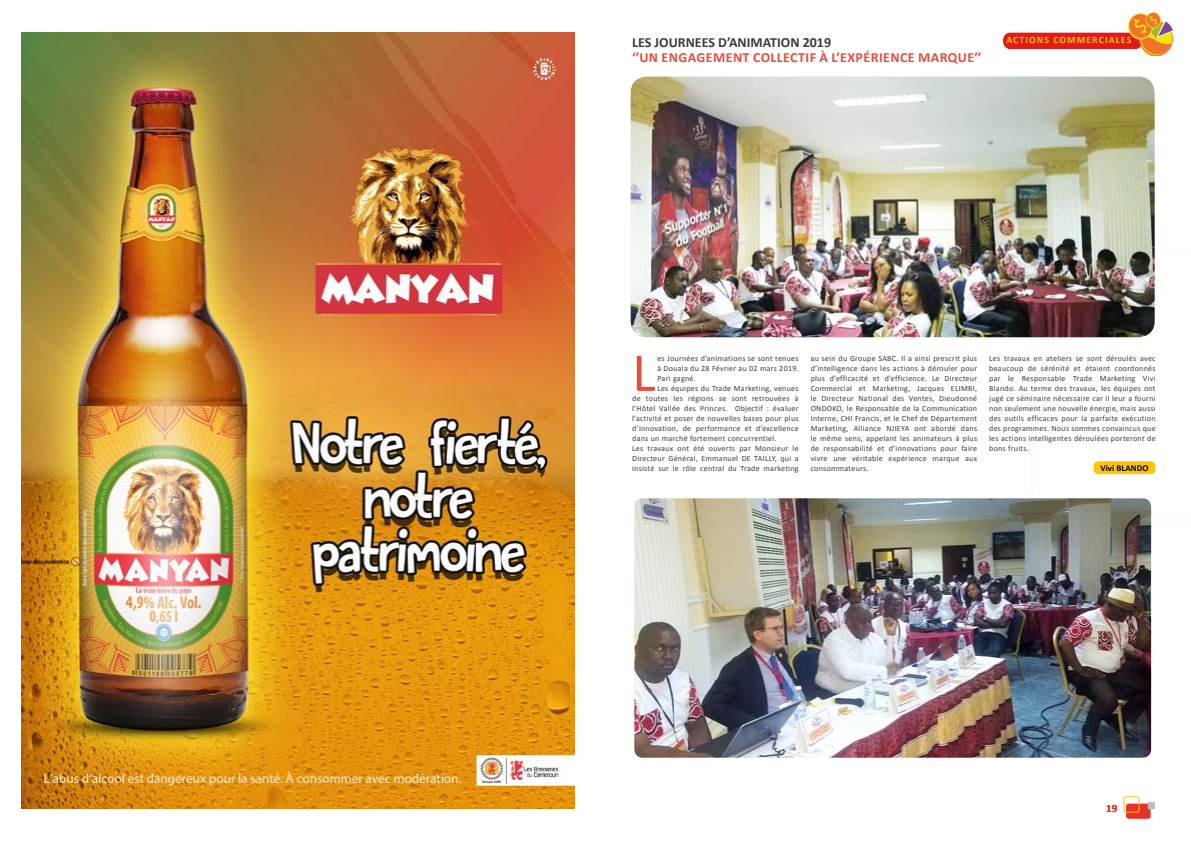
<style>
.page{position:relative;width:1191px;height:842px;background:#fff}
.page>*{position:absolute;margin:0;border:0;box-sizing:border-box;transform-origin:0 0}
.t1{font:55.3px "Calibri";color:#e94d39}
.t2{font:700 14px "Calibri";letter-spacing:.03em;color:#e94d39}
.t3{font:700 14px "Calibri";color:#3c3c3b}
.t4{font:700 11px "Calibri";color:#e63329}
.t5{font:700 9.8px "Calibri";letter-spacing:.11em;color:#fdc600}
.t6{font:700 9px "Calibri";color:#000}
.t7{font:8px/10px "Calibri";letter-spacing:.035em;color:#3c3c3b;text-align:justify}
</style>
<div class="page">
<svg style="left:1028px;top:249px;width:128px;height:331px"></svg>
<svg style="left:1123px;top:796px;width:27px;height:23px"></svg>
<div style="left:1147px;top:802px;width:8px;height:7px;background:#bebebe"></div>
<svg style="left:1003px;top:12px;width:170px;height:44px"></svg>
<img style="left:630px;top:77px;width:524px;height:260px">
<img style="left:634px;top:498px;width:517px;height:260px">
<img style="left:22px;top:32px;width:552px;height:776px">
<div style="left:1093px;top:461px;width:62px;height:13px;background:#fdc600;border-radius:5px"></div>
<h2 class="t3" style="left:632px;top:34px;width:200px">LES JOURNEES D’ANIMATION 2019</h2>
<h2 class="t2" style="left:632px;top:49px;width:351px">‘’UN ENGAGEMENT COLLECTIF À L’EXPÉRIENCE MARQUE’’</h2>
<p class="t5" style="left:1006px;top:34px;width:126px">ACTIONS COMMERCIALES</p>
<h1 class="t1" style="left:632px;top:338px;width:25px">L</h1>
<p class="t7" style="left:657px;top:353px;width:143px">es Journées d’animations se sont tenues</p>
<p class="t7" style="left:657px;top:363px;width:143px">à Douala du 28 Février au 02 mars 2019.</p>
<p class="t7" style="left:657px;top:373px;width:40px">Pari gagné.</p>
<p class="t7" style="left:657px;top:383px;width:143px">Les équipes du Trade Marketing, venues</p>
<p class="t7" style="left:632px;top:393px;width:168px">de toutes les régions se sont retrouvées à</p>
<p class="t7" style="left:632px;top:403px;width:168px">l’Hôtel Vallée des Princes. Objectif : évaluer</p>
<p class="t7" style="left:632px;top:413px;width:168px">l’activité et poser de nouvelles bases pour plus</p>
<p class="t7" style="left:632px;top:423px;width:168px">d’innovation, de performance et d’excellence</p>
<p class="t7" style="left:632px;top:433px;width:146px">dans un marché fortement concurrentiel.</p>
<p class="t7" style="left:632px;top:443px;width:168px">Les travaux ont été ouverts par Monsieur le</p>
<p class="t7" style="left:632px;top:453px;width:168px">Directeur Général, Emmanuel DE TAILLY, qui a</p>
<p class="t7" style="left:632px;top:463px;width:168px">insisté sur le rôle central du Trade marketing</p>
<p class="t7" style="left:810px;top:353px;width:168px">au sein du Groupe SABC. Il a ainsi prescrit plus d’intelligence dans les actions à dérouler pour plus d’efficacité et d’efficience. Le Directeur Commercial et Marketing, Jacques ELIMBI, le Directeur National des Ventes, Dieudonné ONDOKO, le Responsable de la Communication Interne, CHI Francis, et le Chef de Département Marketing, Alliance NJIEYA ont abordé dans le même sens, appelant les animateurs à plus de responsabilité et d’innovations pour faire vivre une véritable expérience marque aux consommateurs.</p>
<p class="t7" style="left:989px;top:353px;width:168px">Les travaux en ateliers se sont déroulés avec beaucoup de sérénité et étaient coordonnés par le Responsable Trade Marketing Vivi Blando. Au terme des travaux, les équipes ont jugé ce séminaire nécessaire car il leur a fourni non seulement une nouvelle énergie, mais aussi des outils efficaces pour la parfaite exécution des programmes. Nous sommes convaincus que les actions intelligentes déroulées porteront de bons fruits.</p>
<p class="t6" style="left:1100px;top:462px;width:50px">Vivi BLANDO</p>
<h3 class="t4" style="left:1106px;top:801px;width:13px">19</h3>
</div>
